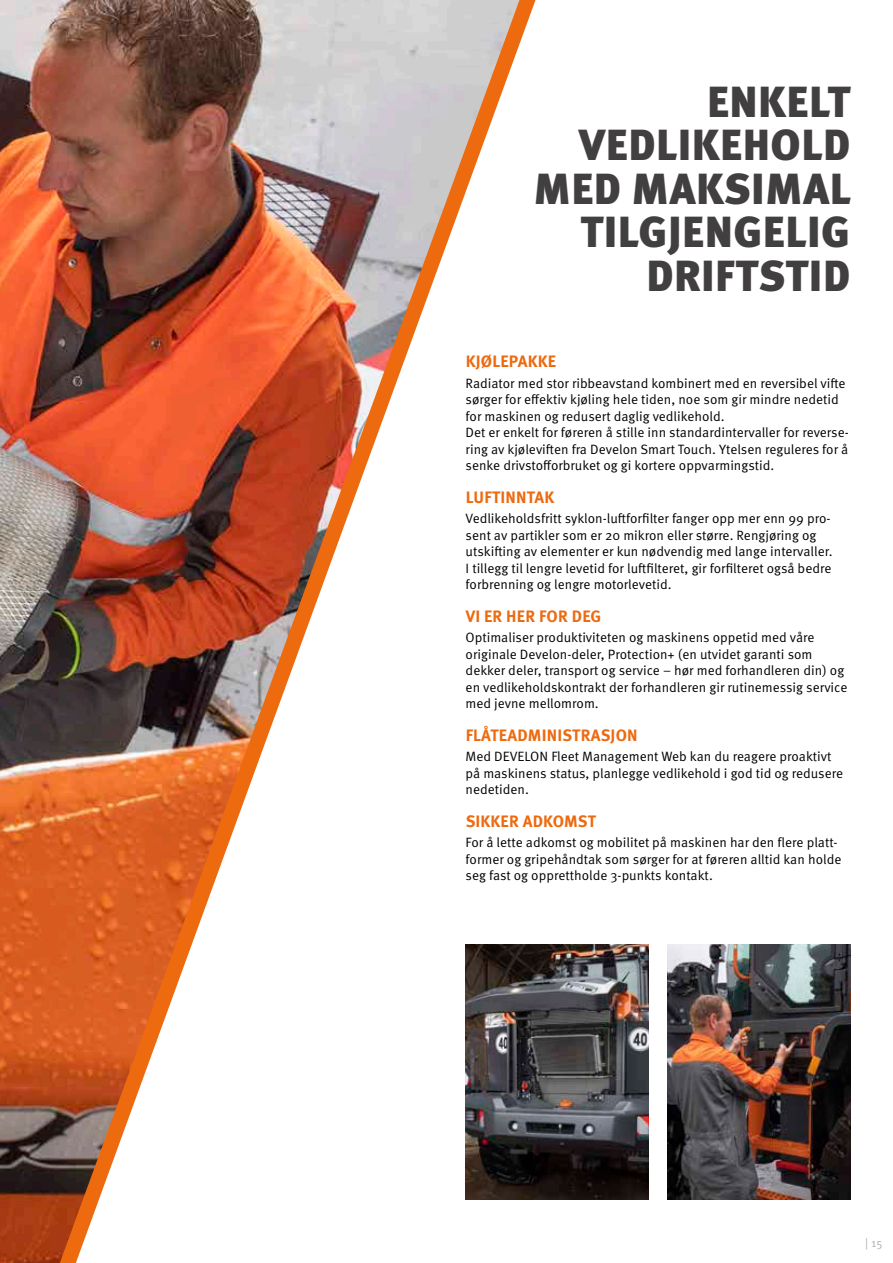
<style>
.page{position:relative;width:893px;height:1263px;background:#fff}
.page>*{position:absolute;margin:0;border:0;box-sizing:border-box;transform-origin:0 0}
.t1{font:900 43.5px/43.5px "Meta Pro";letter-spacing:.01em;color:#423f41;text-align:right}
.t2{font:700 16.5px "Meta Pro";letter-spacing:.01em;color:#ed6a0f}
.t3{font:13.5px/16.5px "Meta Pro Norm";color:#000}
.t4{font:12px "Meta Pro Norm";color:#b2b2b2}
</style>
<div class="page">
<img style="left:0;top:0;width:60px;height:1263px">
<img style="left:60px;top:0;width:475px;height:1263px">
<img style="left:466px;top:944px;width:182px;height:255px">
<img style="left:668px;top:944px;width:182px;height:255px">
<h1 class="t1" style="left:533px;top:78px;width:319px">ENKELT<br>VEDLIKEHOLD<br>MED MAKSIMAL<br>TILGJENGELIG<br>DRIFTSTID</h1>
<p class="t2" style="left:466px;top:348px;width:92px">KJØLEPAKKE</p>
<p class="t3" style="left:466px;top:374px;width:385px">Radiator med stor ribbeavstand kombinert med en reversibel vifte sørger for effektiv kjøling hele tiden, noe som gir mindre nedetid for maskinen og redusert daglig vedlikehold.<br>Det er enkelt for føreren å stille inn standardintervaller for reverse&shy;ring av kjøleviften fra Develon Smart Touch. Ytelsen reguleres for å senke drivstofforbruket og gi kortere oppvarmingstid.</p>
<p class="t2" style="left:466px;top:484px;width:90px">LUFTINNTAK</p>
<p class="t3" style="left:466px;top:510px;width:369px">Vedlikeholdsfritt syklon-luftforfilter fanger opp mer enn 99 pro&shy;sent av partikler som er 20 mikron eller større. Rengjøring og utskifting av elementer er kun nødvendig med lange intervaller.<br>I tillegg til lengre levetid for luftfilteret, gir forfilteret også bedre forbrenning og lengre motorlevetid.</p>
<p class="t2" style="left:466px;top:603px;width:137px">VI ER HER FOR DEG</p>
<p class="t3" style="left:466px;top:629px;width:383px">Optimaliser produktiviteten og maskinens oppetid med våre originale Develon-deler, Protection+ (en utvidet garanti som dekker deler, transport og service – hør med forhandleren din) og en vedlikeholdskontrakt der forhandleren gir rutinemessig service med jevne mellomrom.</p>
<p class="t2" style="left:466px;top:722px;width:173px">FLÅTEADMINISTRASJON</p>
<p class="t3" style="left:466px;top:748px;width:379px">Med DEVELON Fleet Management Web kan du reagere proaktivt på maskinens status, planlegge vedlikehold i god tid og redusere nedetiden.</p>
<p class="t2" style="left:466px;top:808px;width:132px">SIKKER ADKOMST</p>
<p class="t3" style="left:466px;top:834px;width:377px">For å lette adkomst og mobilitet på maskinen har den flere platt&shy;former og gripehåndtak som sørger for at føreren alltid kan holde seg fast og opprettholde 3-punkts kontakt.</p>
<p class="t4" style="left:865px;top:1233px;width:19px">| 15</p>
</div>
